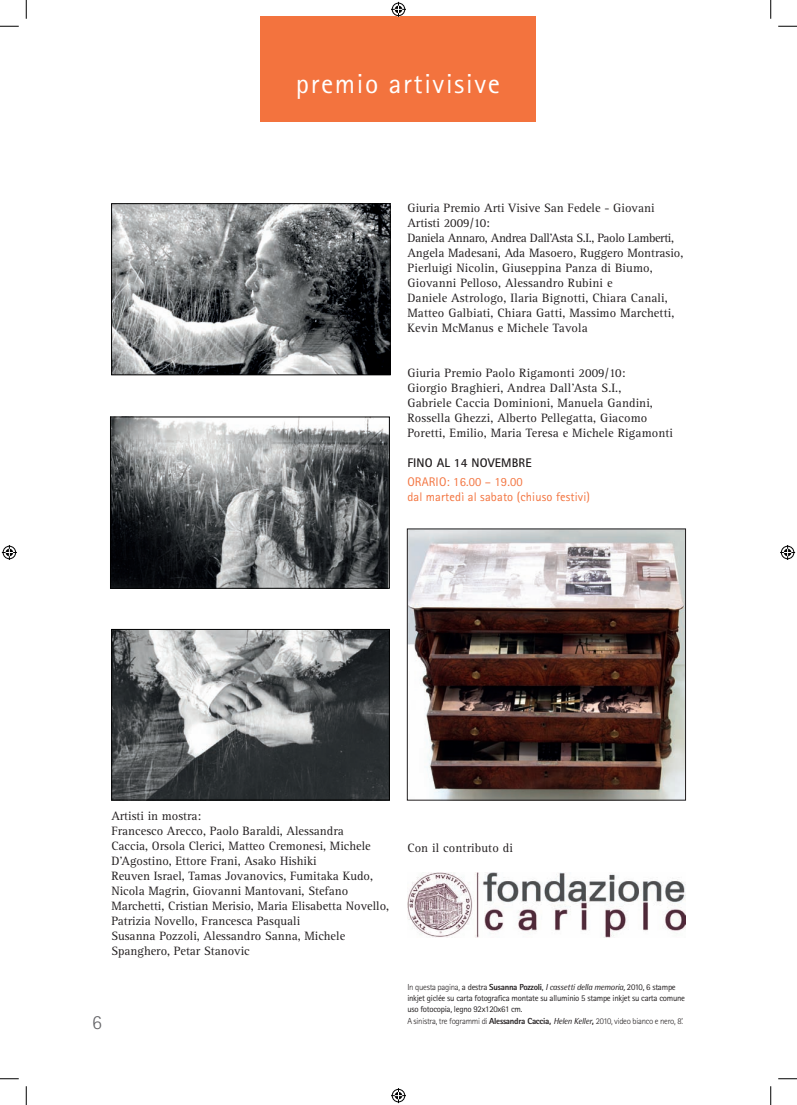
<style>
.page{position:relative;width:797px;height:1105px;background:#fff}
.page>*{position:absolute;margin:0;border:0;box-sizing:border-box;transform-origin:0 0}
.t1{font:27.5px "Agfa Rotis Sans Serif";letter-spacing:.06em;color:#fff}
.t2{font:300 20px "Agfa Rotis Sans Serif";color:#656568}
.t3{font:12.5px/15px "Agfa Rotis Serif";color:#231f20}
.t4{font:12.5px/15px "Agfa Rotis Sans Serif";letter-spacing:.01em;color:#f3733e}
.t5{font:700 12.5px "Agfa Rotis Sans Serif";letter-spacing:.01em;color:#231f20}
.t6{font:8.75px/11.2px "Agfa Rotis Sans Serif";letter-spacing:-.03em;color:#231f20}
.t7{font:italic 8.75px "Agfa Rotis Semisans";letter-spacing:-.03em;color:#231f20}
.s1{font-family:"Agfa Rotis Sans Serif";font-weight:300;font-style:normal}
.s2{font-family:"Agfa Rotis Sans Serif";font-style:normal}
.s3{font-family:"Agfa Rotis Sans Serif";font-weight:800;font-style:normal}
.s4{font-weight:300}
.s5{font-weight:800}
.s6{font-family:"Agfa Rotis Semisans";font-style:italic}
</style>
<div class="page">
<div style="left:260px;top:17px;width:275px;height:105px;background:#f3733e"></div>
<img style="left:409px;top:531px;width:274px;height:267px">
<img style="left:112px;top:419px;width:275px;height:167px">
<div style="left:110px;top:417px;width:279px;height:171px;border:1px solid #000"></div>
<img style="left:113px;top:205px;width:275px;height:168px">
<div style="left:111px;top:203px;width:279px;height:172px;border:1px solid #000"></div>
<img style="left:113px;top:631px;width:274px;height:167px">
<div style="left:111px;top:629px;width:278px;height:171px;border:1px solid #000"></div>
<img style="left:407px;top:872px;width:278px;height:65px">
<svg style="left:0;top:25px;width:19px;height:2px"></svg>
<svg style="left:778px;top:25px;width:19px;height:2px"></svg>
<svg style="left:0;top:1078px;width:19px;height:1px"></svg>
<svg style="left:778px;top:1078px;width:19px;height:1px"></svg>
<svg style="left:25px;top:0;width:2px;height:19px"></svg>
<svg style="left:25px;top:1086px;width:2px;height:19px"></svg>
<svg style="left:770px;top:0;width:1px;height:19px"></svg>
<svg style="left:770px;top:1086px;width:1px;height:19px"></svg>
<svg style="left:391px;top:2px;width:15px;height:15px"></svg>
<svg style="left:391px;top:1088px;width:15px;height:15px"></svg>
<svg style="left:2px;top:545px;width:15px;height:15px"></svg>
<svg style="left:780px;top:545px;width:15px;height:15px"></svg>
<h1 class="t1" style="left:296px;top:67px;width:206px">premio artivisive</h1>
<p class="t3" style="left:407px;top:201px;width:277px">Giuria Premio Arti Visive San Fedele - Giovani Artisti 2009/10:<br>Daniela Annaro, Andrea Dall’Asta S.I., Paolo Lamberti, Angela Madesani, Ada Masoero, Ruggero Montrasio, Pierluigi Nicolin, Giuseppina Panza di Biumo, Giovanni Pelloso, Alessandro Rubini e<br>Daniele Astrologo, Ilaria Bignotti, Chiara Canali, Matteo Galbiati, Chiara Gatti, Massimo Marchetti, Kevin McManus e Michele Tavola</p>
<p class="t3" style="left:407px;top:366px;width:267px">Giuria Premio Paolo Rigamonti 2009/10:<br>Giorgio Braghieri, Andrea Dall’Asta S.I.,<br>Gabriele Caccia Dominioni, Manuela Gandini, Rossella Ghezzi, Alberto Pellegatta, Giacomo Poretti, Emilio, Maria Teresa e Michele Rigamonti</p>
<p class="t5" style="left:407px;top:455px;width:126px">FINO AL 14 NOVEMBRE</p>
<p class="t4" style="left:407px;top:474px;width:184px">Orario : 16.00 – 19.00<br>dal martedì al sabato (chiuso festivi)</p>
<p class="t3" style="left:111px;top:808px;width:279px">Artisti in mostra:<br>Francesco Arecco, Paolo Baraldi, Alessandra<br>Caccia, Orsola Clerici, Matteo Cremonesi, Michele D’Agostino, Ettore Frani, Asako Hishiki<br>Reuven Israel, Tamas Jovanovics, Fumitaka Kudo, Nicola Magrin, Giovanni Mantovani, Stefano Marchetti, Cristian Merisio, Maria Elisabetta Novello, Patrizia Novello, Francesca Pasquali<br>Susanna Pozzoli, Alessandro Sanna, Michele Spanghero, Petar Stanovic</p>
<h2 class="t2" style="left:92px;top:1011px;width:11px">6</h2>
<p class="t3" style="left:407px;top:840px;width:107px">Con il contributo di</p>
<p class="t7" style="left:407px;top:982px;width:270px"><span class="s1">In questa pagina,</span> <span class="s2">a destra</span> <span class="s3">Susanna Pozzoli</span><span class="s2">,</span> I cassetti della memoria, <span class="s2">2010, 6 stampe</span></p>
<p class="t6" style="left:407px;top:992px;width:279px">inkjet giclée su carta fotografica montate su alluminio 5 stampe inkjet su carta comune uso fotocopia, legno 92x120x61 cm.<br><span class="s4">A sinistra, tre fogrammi di</span> <span class="s5">Alessandra Caccia,</span> <span class="s6">Helen Keller</span><span class="s5">,</span> <span class="s4">2010, video bianco e nero, 8’.</span></p>
</div>
